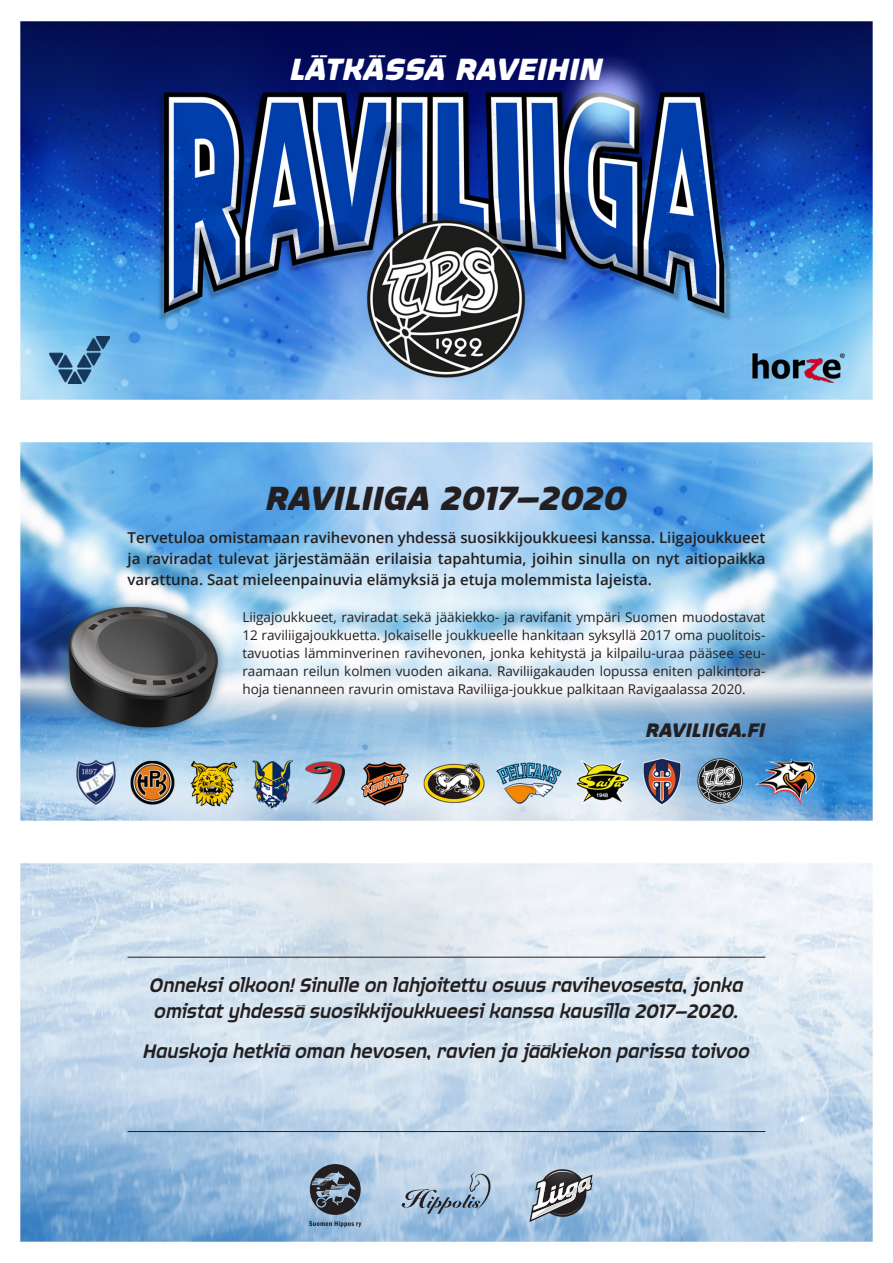
<style>
.page{position:relative;width:893px;height:1263px;background:#fff}
.page>*{position:absolute;margin:0;border:0;box-sizing:border-box;transform-origin:0 0}
.t1{font:italic 700 36px "Quagmire";color:#231f20}
.t2{font:italic 700 33px "Quagmire";color:#fff}
.t3{font:italic 500 21px/25.2px "Quagmire";color:#231f20}
.t4{font:italic 700 21px "Quagmire";color:#231f20}
.t5{font:600 15px/21px "Open Sans";color:#231f20;text-align:justify}
.t6{font:13.5px/18px "Open Sans";color:#231f20;text-align:justify}
</style>
<div class="page">
<img style="left:20px;top:21px;width:853px;height:1221px">
<hr style="left:128px;top:957px;width:637px;height:1px;background:#231f20">
<hr style="left:128px;top:1131px;width:637px;height:1px;background:#231f20">
<svg style="left:529px;top:1169px;width:64px;height:53px;background:#86909a"></svg>
<svg style="left:402px;top:1171px;width:88px;height:43px;background:#9db4ca"></svg>
<svg style="left:309px;top:1221px;width:52px;height:6px"></svg>
<svg style="left:310px;top:1164px;width:51px;height:51px;background:#5c6774"></svg>
<img style="left:49px;top:336px;width:61px;height:47px">
<img style="left:750px;top:350px;width:98px;height:36px">
<h2 class="t2" style="left:290px;top:46px;width:314px">LÄTKÄSSÄ RAVEIHIN</h2>
<h1 class="t1" style="left:266px;top:474px;width:363px">RAVILIIGA 2017–2020</h1>
<p class="t5" style="left:128px;top:527px;width:639px">Tervetuloa omistamaan ravihevonen yhdessä suosikkijoukkueesi kanssa. Liigajoukkueet ja raviradat tulevat järjestämään erilaisia tapahtumia, joihin sinulla on nyt aitiopaikka varattuna. Saat mieleenpainuvia elämyksiä ja etuja molemmista lajeista.</p>
<p class="t6" style="left:242px;top:608px;width:525px">Liigajoukkueet, raviradat sekä jääkiekko- ja ravifanit ympäri Suomen muodostavat 12 raviliigajoukkuetta. Jokaiselle joukkueelle hankitaan syksyllä 2017 oma puolitois&shy;tavuotias lämminverinen ravihevonen, jonka kehitystä ja kilpailu-uraa pääsee seu&shy;raamaan reilun kolmen vuoden aikana. Raviliigakauden lopussa eniten palkintora&shy;hoja tienanneen ravurin omistava Raviliiga-joukkue palkitaan Ravigaalassa 2020.</p>
<h3 class="t4" style="left:646px;top:715px;width:121px">RAVILIIGA.FI</h3>
<h3 class="t3" style="left:150px;top:971px;width:595px">Onneksi olkoon! Sinulle on lahjoitettu osuus ravihevosesta, jonka omistat yhdessä suosikkijoukkueesi kanssa kausilla 2017–2020.</h3>
<h3 class="t3" style="left:143px;top:1037px;width:608px">Hauskoja hetkiä oman hevosen, ravien ja jääkiekon parissa toivoo</h3>
</div>
